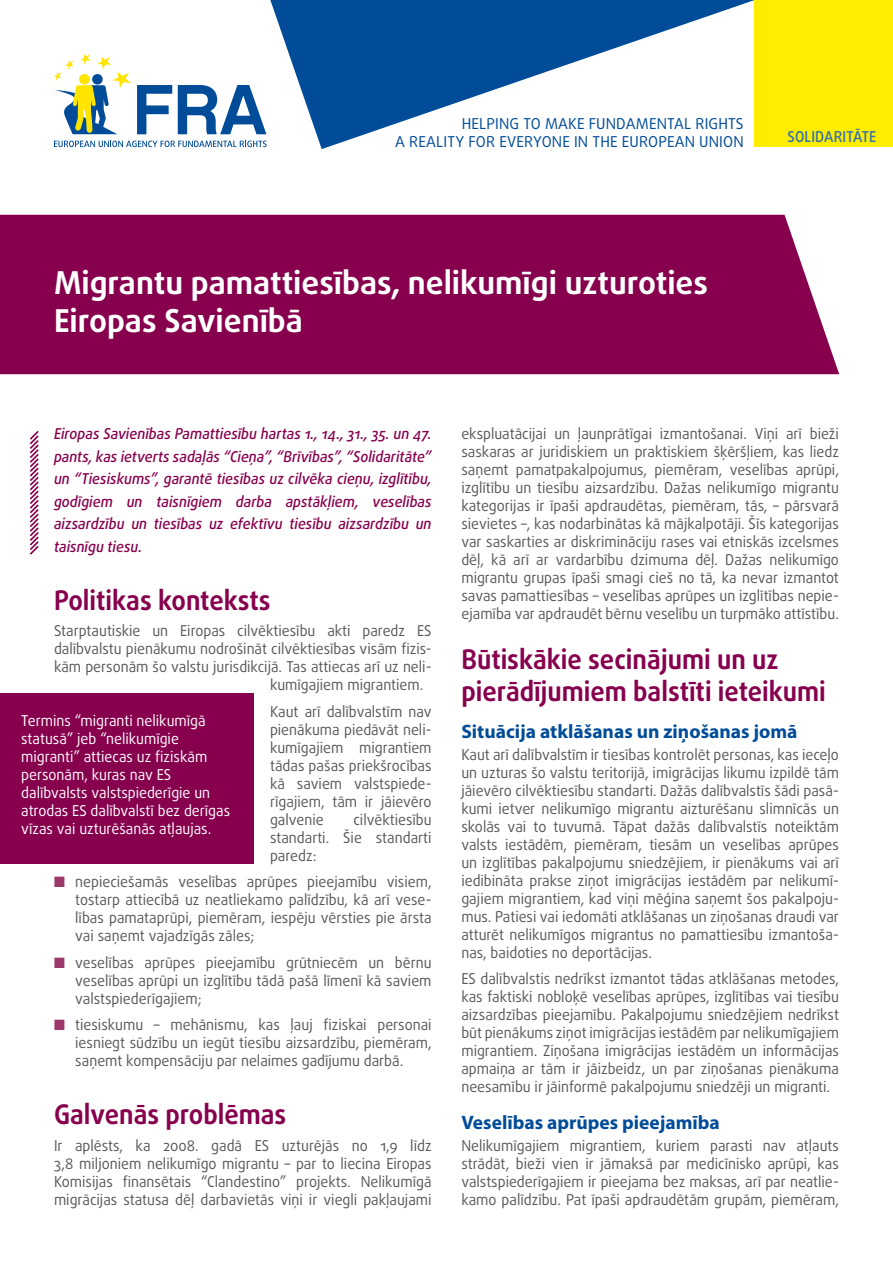
<style>
.page{position:relative;width:893px;height:1263px;background:#fff}
.page>*{position:absolute;margin:0;border:0;box-sizing:border-box;transform-origin:0 0}
.t1{font:700 31.5px/37.8px "Daxline Pro";color:#fff}
.titre{font:700 27px/32.4px "Daxline Pro";color:#87004e;scale:.94 1}
.sous-titre{font:700 19.5px "Myriad Pro";color:#004c98}
.body{font:15px/18px "Daxline Pro";color:#58585a;text-align:justify;scale:.95 1}
.bullet{font:15px/18px "Daxline Pro";color:#58585a;text-align:justify;scale:.95 1}
.Intro{font:italic 500 15px/22.5px "Daxline Pro";color:#87004e;text-align:justify;scale:.94 1}
.body-2{font:15px/18px "Daxline Pro";color:#fff;scale:.95 1}
.t2{font:15px "Daxline Pro";letter-spacing:.01em;color:#004c99}
.body-3{font:500 15px "Daxline Pro";letter-spacing:.01em;color:#3370ad;scale:.95 1}
.s1{color:#9c386a}
</style>
<div class="page">
<div style="left:0;top:215px;width:839px;height:159px;background:#87004e"></div>
<svg style="left:137px;top:85px;width:35px;height:49px"></svg>
<svg style="left:178px;top:85px;width:88px;height:49px"></svg>
<svg style="left:54px;top:141px;width:213px;height:6px"></svg>
<svg style="left:54px;top:54px;width:77px;height:80px"></svg>
<svg style="left:270px;top:0;width:485px;height:149px"></svg>
<div style="left:0;top:693px;width:253px;height:170px;background:#87004e"></div>
<div style="left:755px;top:0;width:138px;height:146px;background:#ffed00"></div>
<svg style="left:29px;top:430px;width:10px;height:125px"></svg>
<p class="t2" style="left:462px;top:113px;width:283px">HELPING TO MAKE FUNDAMENTAL RIGHTS</p>
<p class="t2" style="left:395px;top:131px;width:350px">A REALITY FOR EVERYONE IN THE EUROPEAN UNION</p>
<p class="body-3" style="left:787px;top:126px;width:95px">SOLIDARITĀTE</p>
<p class="t1" style="left:54px;top:264px;width:656px">Migrantu pamattiesības, nelikumīgi uzturoties<br>Eiropas Savienībā</p>
<p class="Intro" style="left:54px;top:423px;width:403px">Eiropas Savienības Pamattiesību hartas 1., 14., 31., 35. un 47. pants, kas ietverts sadaļās “Cieņa”, “Brīvības”, “Solidaritāte” un “Tiesiskums”, garantē tiesības uz cilvēka cieņu, izglītību, godīgiem un taisnīgiem darba apstākļiem, veselības aizsardzību un tiesības uz efektīvu tiesību aizsardzību un taisnīgu tiesu.</p>
<p class="titre" style="left:54px;top:584px;width:232px">Politikas konteksts</p>
<p class="body" style="left:54px;top:622px;width:399px">Starptautiskie un Eiropas cilvēktiesību akti paredz ES</p>
<p class="body" style="left:54px;top:640px;width:399px">dalībvalstu pienākumu nodrošināt cilvēktiesības visām fizis-</p>
<p class="body" style="left:54px;top:658px;width:399px">kām personām šo valstu jurisdikcijā. Tas attiecas arī uz neli-</p>
<p class="body" style="left:270px;top:676px;width:163px">kumīgajiem migrantiem.</p>
<p class="body" style="left:270px;top:702px;width:172px">Kaut arī dalībvalstīm nav pienākuma piedāvāt neli&shy;kumīgajiem migrantiem tādas pašas priekšrocības kā saviem valstspiede&shy;rīgajiem, tām ir jāievēro galvenie</p>
<p class="body-2" style="left:21px;top:712px;width:221px">Termins “migranti nelikumīgā statusā” jeb “nelikumīgie migranti” attiecas uz fiziskām personām, kuras nav ES dalībvalsts valstspiederīgie un atrodas ES dalībvalstī bez derīgas vīzas vai uzturēšanās atļaujas.</p>
<p class="body" style="left:270px;top:810px;width:172px;text-indent:83px">cilvēktiesību standarti. Šie standarti paredz:</p>
<p class="bullet" style="left:75px;top:873px;width:377px;text-indent:-21px"><span class="s1">■</span> nepieciešamās veselības aprūpes pieejamību visiem, tostarp attiecībā uz neatliekamo palīdzību, kā arī vese&shy;lības pamataprūpi, piemēram, iespēju vērsties pie ārsta vai saņemt vajadzīgās zāles;</p>
<p class="bullet" style="left:75px;top:953px;width:377px;text-indent:-21px"><span class="s1">■</span> veselības aprūpes pieejamību grūtniecēm un bērnu veselības aprūpi un izglītību tādā pašā līmenī kā saviem valstspiederīgajiem;</p>
<p class="bullet" style="left:75px;top:1016px;width:377px;text-indent:-21px"><span class="s1">■</span> tiesiskumu – mehānismu, kas ļauj fiziskai personai iesniegt sūdzību un iegūt tiesību aizsardzību, piemēram, saņemt kompensāciju par nelaimes gadījumu darbā.</p>
<p class="titre" style="left:54px;top:1098px;width:249px">Galvenās problēmas</p>
<p class="body" style="left:54px;top:1136px;width:399px">Ir aplēsts, ka 2008. gadā ES uzturējās no 1,9 līdz 3,8 miljoniem nelikumīgo migrantu – par to liecina Eiropas Komisijas finansētais “Clandestino” projekts. Nelikumīgā migrācijas statusa dēļ darbavietās viņi ir viegli pakļaujami</p>
<p class="body" style="left:461px;top:425px;width:399px">ekspluatācijai un ļaunprātīgai izmantošanai. Viņi arī bieži saskaras ar juridiskiem un praktiskiem šķēršļiem, kas liedz saņemt pamatpakalpojumus, piemēram, veselības aprūpi, izglītību un tiesību aizsardzību. Dažas nelikumīgo migrantu kategorijas ir īpaši apdraudētas, piemēram, tās, – pārsvarā sievietes –, kas nodarbinātas kā mājkalpotāji. Šīs kategorijas var saskarties ar diskrimināciju rases vai etniskās izcelsmes dēļ, kā arī ar vardarbību dzimuma dēļ. Dažas nelikumīgo migrantu grupas īpaši smagi cieš no tā, ka nevar izmantot savas pamattiesības – veselības aprūpes un izglītības nepie&shy;ejamība var apdraudēt bērnu veselību un turpmāko attīstību.</p>
<p class="titre" style="left:461px;top:643px;width:389px">Būtiskākie secinājumi un uz pierādījumiem balstīti ieteikumi</p>
<p class="sous-titre" style="left:461px;top:720px;width:338px">Situācija atklāšanas un ziņošanas jomā</p>
<p class="body" style="left:461px;top:746px;width:399px">Kaut arī dalībvalstīm ir tiesības kontrolēt personas, kas ieceļo un uzturas šo valstu teritorijā, imigrācijas likumu izpildē tām jāievēro cilvēktiesību standarti. Dažās dalībvalstīs šādi pasā&shy;kumi ietver nelikumīgo migrantu aizturēšanu slimnīcās un skolās vai to tuvumā. Tāpat dažās dalībvalstīs noteiktām valsts iestādēm, piemēram, tiesām un veselības aprūpes un izglītības pakalpojumu sniedzējiem, ir pienākums vai arī iedibināta prakse ziņot imigrācijas iestādēm par nelikumī&shy;gajiem migrantiem, kad viņi mēģina saņemt šos pakalpoju&shy;mus. Patiesi vai iedomāti atklāšanas un ziņošanas draudi var atturēt nelikumīgos migrantus no pamattiesību izmantoša&shy;nas, baidoties no deportācijas.</p>
<p class="body" style="left:461px;top:970px;width:399px">ES dalībvalstis nedrīkst izmantot tādas atklāšanas metodes, kas faktiski nobloķē veselības aprūpes, izglītības vai tiesību aizsardzības pieejamību. Pakalpojumu sniedzējiem nedrīkst būt pienākums ziņot imigrācijas iestādēm par nelikumīgajiem migrantiem. Ziņošana imigrācijas iestādēm un informācijas apmaiņa ar tām ir jāizbeidz, un par ziņošanas pienākuma neesamību ir jāinformē pakalpojumu sniedzēji un migranti.</p>
<p class="sous-titre" style="left:461px;top:1111px;width:260px">Veselības aprūpes pieejamība</p>
<p class="body" style="left:461px;top:1137px;width:399px">Nelikumīgajiem migrantiem, kuriem parasti nav atļauts strādāt, bieži vien ir jāmaksā par medicīnisko aprūpi, kas valstspiederīgajiem ir pieejama bez maksas, arī par neatlie&shy;kamo palīdzību. Pat īpaši apdraudētām grupām, piemēram,</p>
</div>
